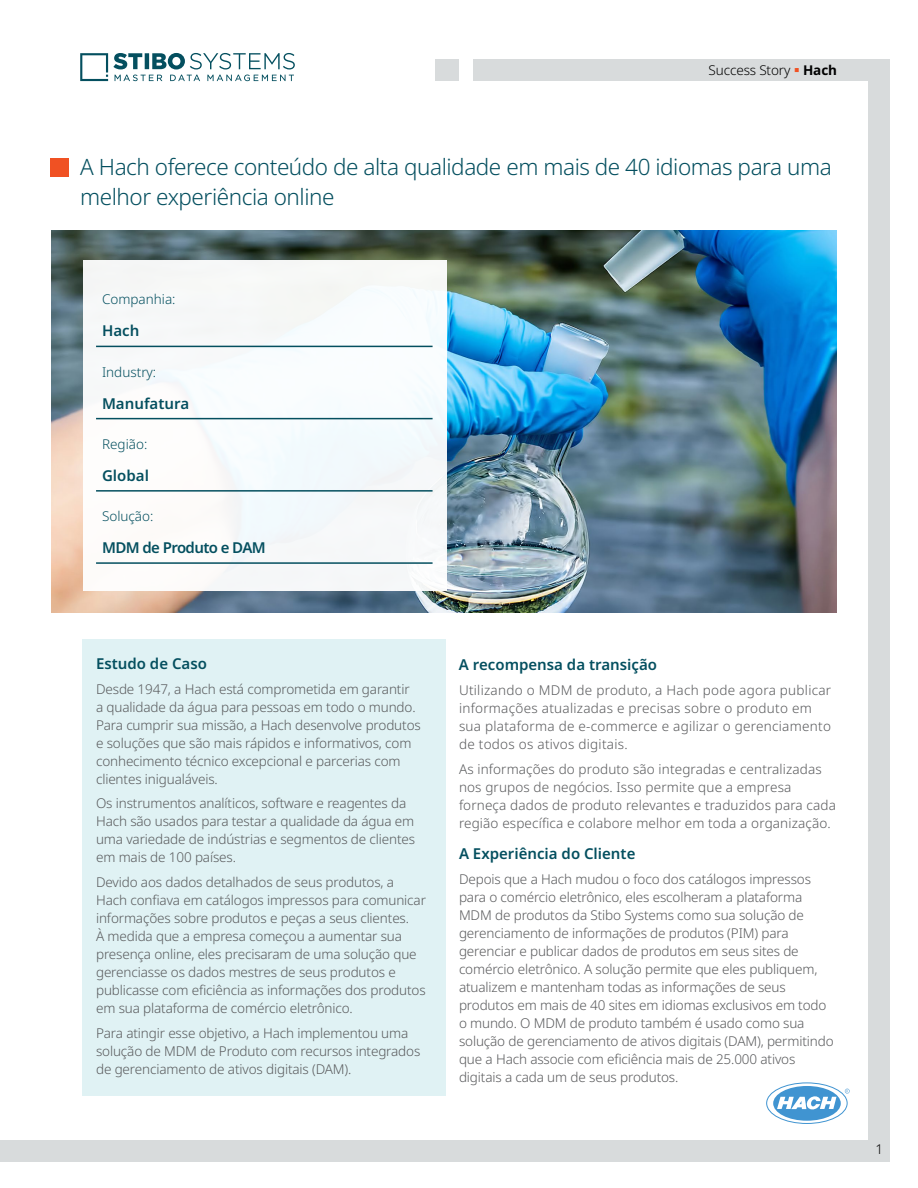
<style>
.page{position:relative;width:918px;height:1188px;background:#fff}
.page>*{position:absolute;margin:0;border:0;box-sizing:border-box;transform-origin:0 0}
.t1{font:300 22.5px/30px "Noto Sans";letter-spacing:-.02em;color:#044f5f}
.t2{font:600 15px "Noto Sans";color:#044f5f}
.t3{font:600 15px "Noto Sans";letter-spacing:-.04em;color:#044f5f}
.t4{font:300 13.5px/18px "Noto Sans";letter-spacing:-.01em;color:#58595b}
.t5{font:300 13.5px/18px "Noto Sans";letter-spacing:.01em;color:#58595b}
.t6{font:300 13.5px/18px "Noto Sans";letter-spacing:.02em;color:#58595b}
.t7{font:300 13.5px "Noto Sans";color:#044f5f}
.t8{font:300 13.5px "Noto Sans";letter-spacing:-.01em;color:#000}
.s1{color:#f05123}
.s2{font-weight:700}
</style>
<div class="page">
<svg style="left:80px;top:53px;width:215px;height:28px"></svg>
<div style="left:435px;top:59px;width:23px;height:22px;background:#d8dbdc"></div>
<div style="left:473px;top:59px;width:416px;height:22px;background:#d8dbdc"></div>
<div style="left:0;top:1140px;width:889px;height:22px;background:#d8dbdc"></div>
<div style="left:868px;top:65px;width:22px;height:1097px;background:#d8dbdc"></div>
<div style="left:50px;top:158px;width:19px;height:19px;background:#f05123"></div>
<div style="left:83px;top:639px;width:363px;height:457px;background:#e0f2f4"></div>
<img style="left:51px;top:230px;width:786px;height:383px">
<div style="left:83px;top:260px;width:363px;height:331px;background:#f7fafb"></div>
<hr style="left:96px;top:346px;width:337px;height:1px;background:#044f5f">
<hr style="left:96px;top:418px;width:337px;height:1px;background:#044f5f">
<hr style="left:96px;top:490px;width:337px;height:2px;background:#044f5f">
<hr style="left:96px;top:562px;width:337px;height:2px;background:#044f5f">
<svg style="left:767px;top:1083px;width:80px;height:40px"></svg>
<div style="left:773px;top:1086px;width:68px;height:35px;background:#4094d1;border-radius:50%"></div>
<div style="left:766px;top:1083px;width:81px;height:41px;border:1px solid #4094d1;border-radius:50%"></div>
<svg style="left:777px;top:1096px;width:60px;height:14px"></svg>
<svg style="left:845px;top:1089px;width:5px;height:5px"></svg>
<p class="t8" style="left:709px;top:60px;width:130px">Success Story <span class="s1">▪</span> <span class="s2">Hach</span></p>
<h1 class="t1" style="left:80px;top:153px;width:753px">A Hach oferece conteúdo de alta qualidade em mais de 40 idiomas para uma melhor experiência online</h1>
<p class="t7" style="left:102px;top:290px;width:75px">Companhia:</p>
<p class="t2" style="left:102px;top:320px;width:39px">Hach</p>
<p class="t7" style="left:102px;top:362px;width:56px">Industry:</p>
<p class="t2" style="left:102px;top:393px;width:89px">Manufatura</p>
<p class="t7" style="left:102px;top:434px;width:47px">Região:</p>
<p class="t2" style="left:102px;top:465px;width:48px">Global</p>
<p class="t7" style="left:102px;top:507px;width:53px">Solução:</p>
<p class="t3" style="left:102px;top:537px;width:165px">MDM de Produto e DAM</p>
<p class="t2" style="left:96px;top:653px;width:112px">Estudo de Caso</p>
<p class="t4" style="left:96px;top:680px;width:326px">Desde 1947, a Hach está comprometida em garantir<br>a qualidade da água para pessoas em todo o mundo.<br>Para cumprir sua missão, a Hach desenvolve produtos e soluções que são mais rápidos e informativos, com conhecimento técnico excepcional e parcerias com clientes inigualáveis.</p>
<p class="t4" style="left:96px;top:795px;width:321px">Os instrumentos analíticos, software e reagentes da Hach são usados para testar a qualidade da água em uma variedade de indústrias e segmentos de clientes em mais de 100 países.</p>
<p class="t4" style="left:96px;top:874px;width:331px">Devido aos dados detalhados de seus produtos, a Hach confiava em catálogos impressos para comunicar informações sobre produtos e peças a seus clientes.<br>À medida que a empresa começou a aumentar sua presença online, eles precisaram de uma solução que gerenciasse os dados mestres de seus produtos e publicasse com eficiência as informações dos produtos em sua plataforma de comércio eletrônico.</p>
<p class="t4" style="left:96px;top:1024px;width:326px">Para atingir esse objetivo, a Hach implementou uma solução de MDM de Produto com recursos integrados de gerenciamento de ativos digitais (DAM).</p>
<p class="t2" style="left:459px;top:654px;width:200px">A recompensa da transição</p>
<p class="t6" style="left:459px;top:681px;width:374px">Utilizando o MDM de produto, a Hach pode agora publicar informações atualizadas e precisas sobre o produto em sua plataforma de e-commerce e agilizar o gerenciamento de todos os ativos digitais.</p>
<p class="t5" style="left:459px;top:760px;width:379px">As informações do produto são integradas e centralizadas nos grupos de negócios. Isso permite que a empresa forneça dados de produto relevantes e traduzidos para cada região específica e colabore melhor em toda a organização.</p>
<p class="t2" style="left:459px;top:843px;width:178px">A Experiência do Cliente</p>
<p class="t4" style="left:459px;top:870px;width:376px">Depois que a Hach mudou o foco dos catálogos impressos para o comércio eletrônico, eles escolheram a plataforma MDM de produtos da Stibo Systems como sua solução de gerenciamento de informações de produtos (PIM) para gerenciar e publicar dados de produtos em seus sites de comércio eletrônico. A solução permite que eles publiquem, atualizem e mantenham todas as informações de seus produtos em mais de 40 sites em idiomas exclusivos em todo o mundo. O MDM de produto também é usado como sua solução de gerenciamento de ativos digitais (DAM), permitindo que a Hach associe com eficiência mais de 25.000 ativos digitais a cada um de seus produtos.</p>
<p class="t8" style="left:875px;top:1140px;width:9px">1</p>
</div>
